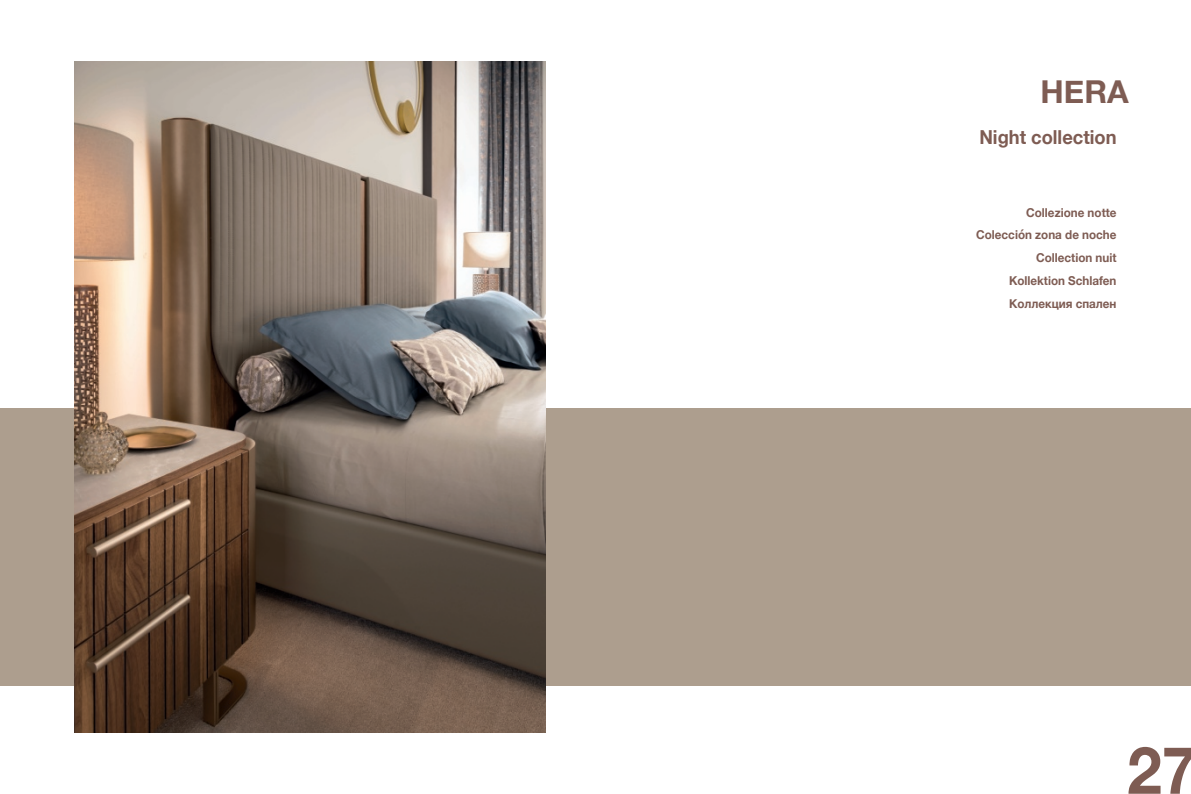
<style>
.page{position:relative;width:1191px;height:794px;background:#fff}
.page>*{position:absolute;margin:0;border:0;box-sizing:border-box;transform-origin:0 0}
.t1{font:700 65.62px "Helvetica Neue";color:#7e5c53;scale:.95 1}
.t2{font:700 31.5px "Helvetica Neue";color:#7e5c53}
.t3{font:700 19.25px "Helvetica Neue";color:#7e5c53;scale:.95 1}
.t4{font:700 12.25px/22.6px "Helvetica Neue";color:#7e5c53;text-align:right;scale:.95 1}
</style>
<div class="page">
<div style="left:0;top:408px;width:1191px;height:277px;background:#ad9e8e"></div>
<img style="left:74px;top:62px;width:472px;height:670px">
<h2 class="t2" style="left:1040px;top:67px;width:90px">HERA</h2>
<h3 class="t3" style="left:979px;top:122px;width:146px">Night collection</h3>
<p class="t4" style="left:976px;top:201px;width:149px">Collezione notte<br>Colección zona de noche</p>
<p class="t4" style="left:1009px;top:247px;width:115px">Collection nuit<br>Kollektion Schlafen</p>
<p class="t4" style="left:1009px;top:292px;width:115px">Коллекция спален</p>
<h1 class="t1" style="left:1127px;top:719px;width:74px">27</h1>
</div>
